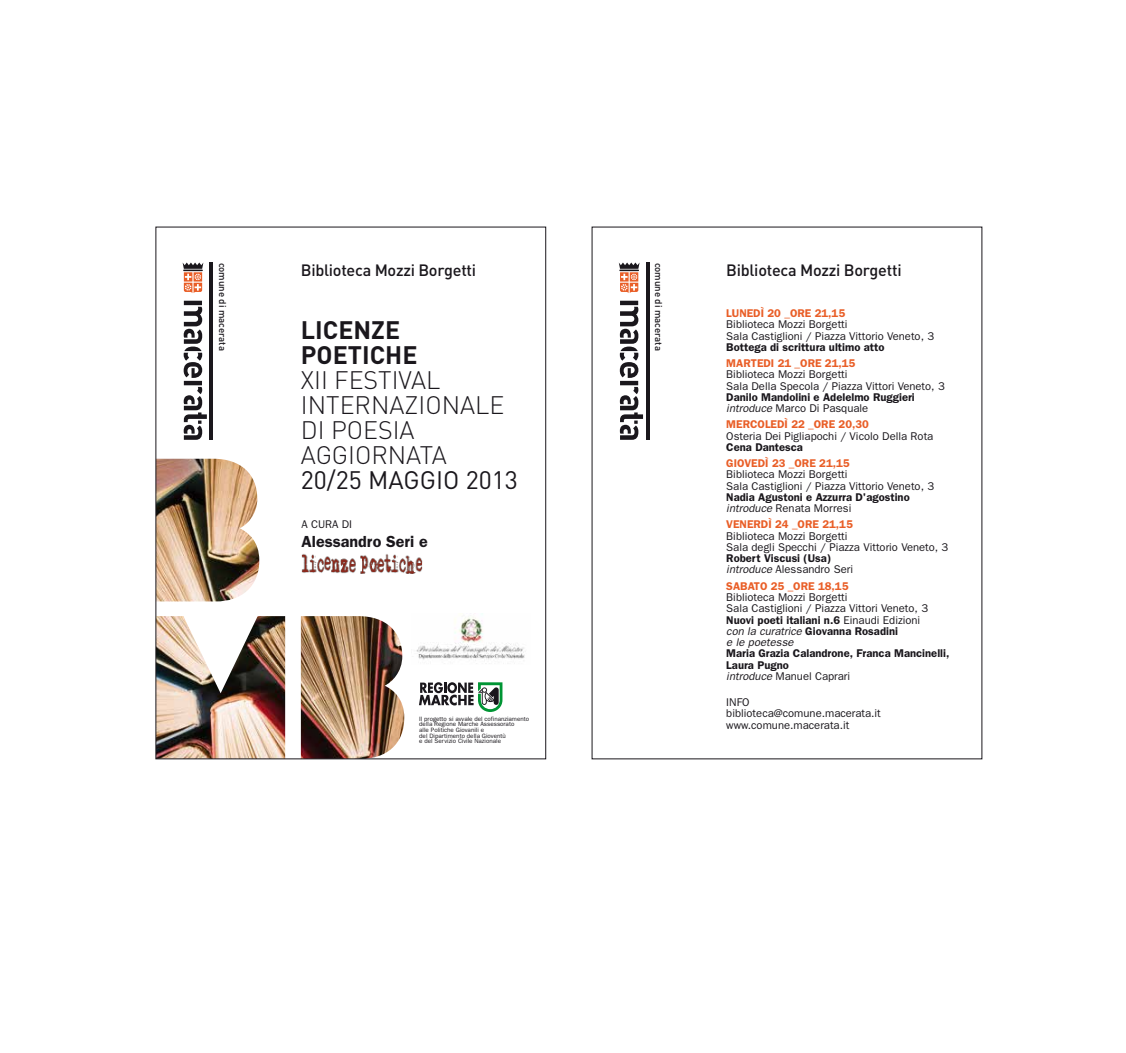
<style>
.page{position:relative;width:1126px;height:1053px;background:#fff}
.page>*{position:absolute;margin:0;border:0;box-sizing:border-box;transform-origin:0 0}
.t1{font:300 25px/25px "DIN";color:#1a171c}
.t2{font:700 25px/25px "DIN";color:#1a171c}
.t3{font:25px "DIN";color:#1a171c}
.t4{font:500 16.25px "DIN";letter-spacing:-.015em;color:#1a171c}
.t5{font:600 16.12px "Franklin Gothic";color:#1a171c}
.t6{font:11.25px/11.2px "Franklin Gothic";color:#1a171c}
.t7{font:600 11.25px/11.2px "Franklin Gothic";color:#1a171c}
.t8{font:600 11.25px "Franklin Gothic";color:#e95e27}
.t9{font:500 9.75px "DIN";color:#1a171c}
.t10{font:6.25px/5.6px "Franklin Gothic";color:#1a171c}
.s1{font-weight:400;font-style:italic}
.s2{font-weight:400}
.s3{font-weight:600}
.s4{font-style:italic}
</style>
<div class="page">
<img style="left:158px;top:458px;width:246px;height:299px">
<hr style="left:210px;top:262px;width:3px;height:178px;background:#1a171c">
<svg style="left:184px;top:301px;width:23px;height:139px"></svg>
<svg style="left:183px;top:262px;width:20px;height:31px"></svg>
<hr style="left:183px;top:269px;width:20px;height:2px;background:#1a171c">
<hr style="left:646px;top:262px;width:3px;height:178px;background:#1a171c">
<svg style="left:620px;top:301px;width:23px;height:139px"></svg>
<svg style="left:619px;top:262px;width:20px;height:31px"></svg>
<hr style="left:619px;top:269px;width:20px;height:2px;background:#1a171c">
<svg style="left:419px;top:682px;width:84px;height:30px"></svg>
<img style="left:416px;top:613px;width:109px;height:48px">
<img style="left:302px;top:553px;width:120px;height:21px">
<p class="t9" style="left:229px;top:262px;width:90px;rotate:90deg">comune di macerata</p>
<h2 class="t4" style="left:726px;top:259px;width:177px">Biblioteca Mozzi Borgetti</h2>
<p class="t9" style="left:665px;top:262px;width:90px;rotate:90deg">comune di macerata</p>
<h2 class="t4" style="left:301px;top:259px;width:177px">Biblioteca Mozzi Borgetti</h2>
<p class="t8" style="left:726px;top:306px;width:120px">LUNEDÌ 20 _ORE 21,15</p>
<p class="t6" style="left:726px;top:318px;width:209px">Biblioteca Mozzi Borgetti<br>Sala Castiglioni / Piazza Vittorio Veneto, 3</p>
<p class="t7" style="left:726px;top:341px;width:160px">Bottega di scrittura ultimo atto</p>
<p class="t8" style="left:726px;top:356px;width:131px">MARTEDI 21 _ORE 21,15</p>
<p class="t6" style="left:726px;top:368px;width:220px">Biblioteca Mozzi Borgetti<br>Sala Della Specola / Piazza Vittori Veneto, 3</p>
<p class="t7" style="left:726px;top:391px;width:190px">Danilo Mandolini e Adelelmo Ruggieri <span class="s1">introduce</span> <span class="s2">Marco Di Pasquale</span></p>
<p class="t8" style="left:726px;top:418px;width:144px">MERCOLEDÌ 22 _ORE 20,30</p>
<p class="t6" style="left:726px;top:430px;width:209px">Osteria Dei Pigliapochi / Vicolo Della Rota</p>
<p class="t7" style="left:726px;top:441px;width:78px">Cena Dantesca</p>
<p class="t8" style="left:726px;top:456px;width:125px">GIOVEDÌ 23 _ORE 21,15</p>
<p class="t6" style="left:726px;top:468px;width:209px">Biblioteca Mozzi Borgetti<br>Sala Castiglioni / Piazza Vittorio Veneto, 3</p>
<p class="t7" style="left:726px;top:491px;width:185px">Nadia Agustoni e Azzurra D'agostino <span class="s1">introduce</span> <span class="s2">Renata Morresi</span></p>
<p class="t8" style="left:726px;top:518px;width:128px">VENERDÌ 24 _ORE 21,15</p>
<p class="t6" style="left:726px;top:530px;width:224px">Biblioteca Mozzi Borgetti<br>Sala degli Specchi / Piazza Vittorio Veneto, 3</p>
<p class="t7" style="left:726px;top:552px;width:128px">Robert Viscusi (Usa) <span class="s1">introduce</span> <span class="s2">Alessandro Seri</span></p>
<p class="t8" style="left:726px;top:579px;width:124px">SABATO 25 _ORE 18,15</p>
<p class="t6" style="left:726px;top:591px;width:203px">Biblioteca Mozzi Borgetti<br>Sala Castiglioni / Piazza Vittori Veneto, 3<br><span class="s3">Nuovi poeti italiani n.6</span> Einaudi Edizioni <span class="s4">con la curatrice</span> <span class="s3">Giovanna Rosadini<br></span><span class="s4">e le poetesse</span></p>
<p class="t7" style="left:726px;top:647px;width:225px">Maria Grazia Calandrone, Franca Mancinelli,<br>Laura Pugno<br><span class="s1">introduce</span> <span class="s2">Manuel Caprari</span></p>
<p class="t6" style="left:726px;top:696px;width:156px">INFO biblioteca@comune.macerata.it www.comune.macerata.it</p>
<h1 class="t2" style="left:301px;top:316px;width:118px">LICENZE<br>POETICHE</h1>
<h1 class="t1" style="left:301px;top:367px;width:205px">XII FESTIVAL<br>INTERNAZIONALE<br>DI POESIA<br>AGGIORNATA</h1>
<h1 class="t3" style="left:301px;top:464px;width:218px">20/25 MAGGIO 2013</h1>
<p class="t6" style="left:302px;top:518px;width:52px">A CURA DI</p>
<h3 class="t5" style="left:302px;top:531px;width:128px">Alessandro Seri e</h3>
<p class="t10" style="left:419px;top:715px;width:111px">Il progetto si avvale del cofinanziamento della Regione Marche Assessorato<br>alle Politiche Giovanili e<br>del Dipartimento della Gioventù<br>e del Servizio Civile Nazionale</p>
</div>
